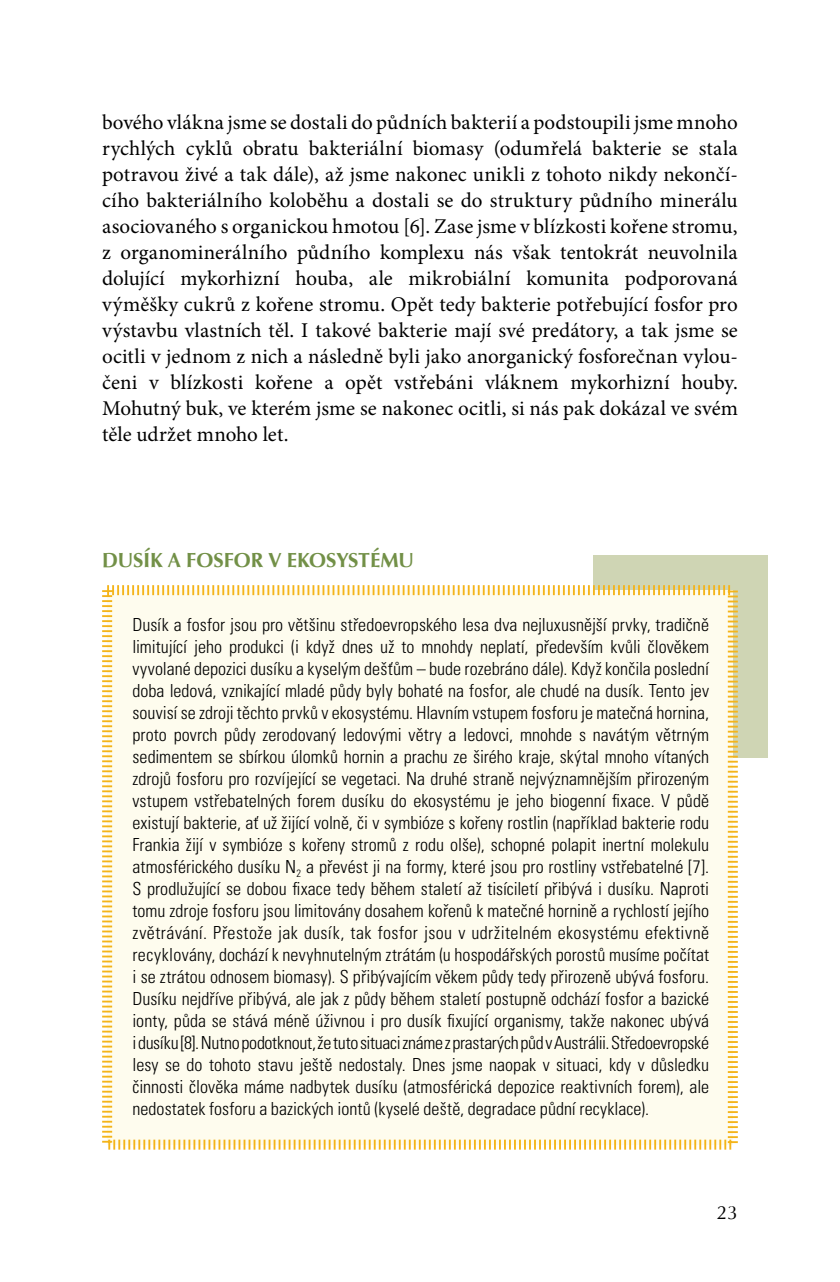
<style>
.page{position:relative;width:840px;height:1282px;background:#fff}
.page>*{position:absolute;margin:0;border:0;box-sizing:border-box;transform-origin:0 0}
.t1{font:21px/26px "Minion Pro";letter-spacing:.005em;color:#000;text-align:justify}
.t2{font:700 21px "Vera Humana 95";color:#729047}
.t3{font:20px "Vera Humana 95";color:#000}
.t4{font:300 condensed 18px/22px "Univers CE";letter-spacing:.005em;color:#000;text-align:justify}
</style>
<div class="page">
<div style="left:592px;top:555px;width:174px;height:203px;background:#cfd5b4"></div>
<div style="left:102px;top:583px;width:636px;height:567px;background:#fefcee"></div>
<p class="t1" style="left:102px;top:109px;width:637px">bového vlákna jsme se dostali do půdních bakterií a podstoupili jsme mnoho rychlých cyklů obratu bakteriální biomasy (odumřelá bakterie se stala potravou živé a tak dále), až jsme nakonec unikli z tohoto nikdy nekončí&shy;cího bakteriálního koloběhu a dostali se do struktury půdního minerálu asociovaného s organickou hmotou [6]. Zase jsme v blízkosti kořene stromu, z organominerálního půdního komplexu nás však tentokrát neuvolnila dolující mykorhizní houba, ale mikrobiální komunita podporovaná výměšky cukrů z kořene stromu. Opět tedy bakterie potřebující fosfor pro výstavbu vlastních těl. I takové bakterie mají své predátory, a tak jsme se ocitli v jednom z nich a následně byli jako anorganický fosforečnan vylou&shy;čeni v blízkosti kořene a opět vstřebáni vláknem mykorhizní houby.<br>Mohutný buk, ve kterém jsme se nakonec ocitli, si nás pak dokázal ve svém těle udržet mnoho let.</p>
<p class="t2" style="left:102px;top:547px;width:313px">DUSÍK A FOSFOR V EKOSYSTÉMU</p>
<p class="t4" style="left:132px;top:613px;width:578px">Dusík a fosfor jsou pro většinu středoevropského lesa dva nejluxusnější prvky, tradičně limitující jeho produkci (i když dnes už to mnohdy neplatí, především kvůli člověkem vyvolané depozici dusíku a kyselým dešťům – bude rozebráno dále). Když končila poslední doba ledová, vznikající mladé půdy byly bohaté na fosfor, ale chudé na dusík. Tento jev souvisí se zdroji těchto prvků v ekosystému. Hlavním vstupem fosforu je matečná hornina, proto povrch půdy zerodovaný ledovými větry a ledovci, mnohde s navátým větrným sedimentem se sbírkou úlomků hornin a prachu ze širého kraje, skýtal mnoho vítaných zdrojů fosforu pro rozvíjející se vegetaci. Na druhé straně nejvýznamnějším přirozeným vstupem vstřebatelných forem dusíku do ekosystému je jeho biogenní fixace. V půdě existují bakterie, ať už žijící volně, či v symbióze s kořeny rostlin (například bakterie rodu Frankia žijí v symbióze s kořeny stromů z rodu olše), schopné polapit inertní molekulu atmosférického dusíku N<sub>2</sub> a převést ji na formy, které jsou pro rostliny vstřebatelné [7].<br>S prodlužující se dobou fixace tedy během staletí až tisíciletí přibývá i dusíku. Naproti tomu zdroje fosforu jsou limitovány dosahem kořenů k matečné hornině a rychlostí jejího zvětrávání. Přestože jak dusík, tak fosfor jsou v udržitelném ekosystému efektivně recyklovány, dochází k nevyhnutelným ztrátám (u hospodářských porostů musíme počítat i se ztrátou odnosem biomasy). S přibývajícím věkem půdy tedy přirozeně ubývá fosforu.<br>Dusíku nejdříve přibývá, ale jak z půdy během staletí postupně odchází fosfor a bazické ionty, půda se stává méně úživnou i pro dusík fixující organismy, takže nakonec ubývá idusíku[8]. Nutno podotknout, že tuto situaci známe zprastarých půd vAustrálii. Středoevropské lesy se do tohoto stavu ještě nedostaly. Dnes jsme naopak v situaci, kdy v důsledku činnosti člověka máme nadbytek dusíku (atmosférická depozice reaktivních forem), ale nedostatek fosforu a bazických iontů (kyselé deště, degradace půdní recyklace).</p>
<p class="t3" style="left:716px;top:1199px;width:23px">23</p>
</div>
